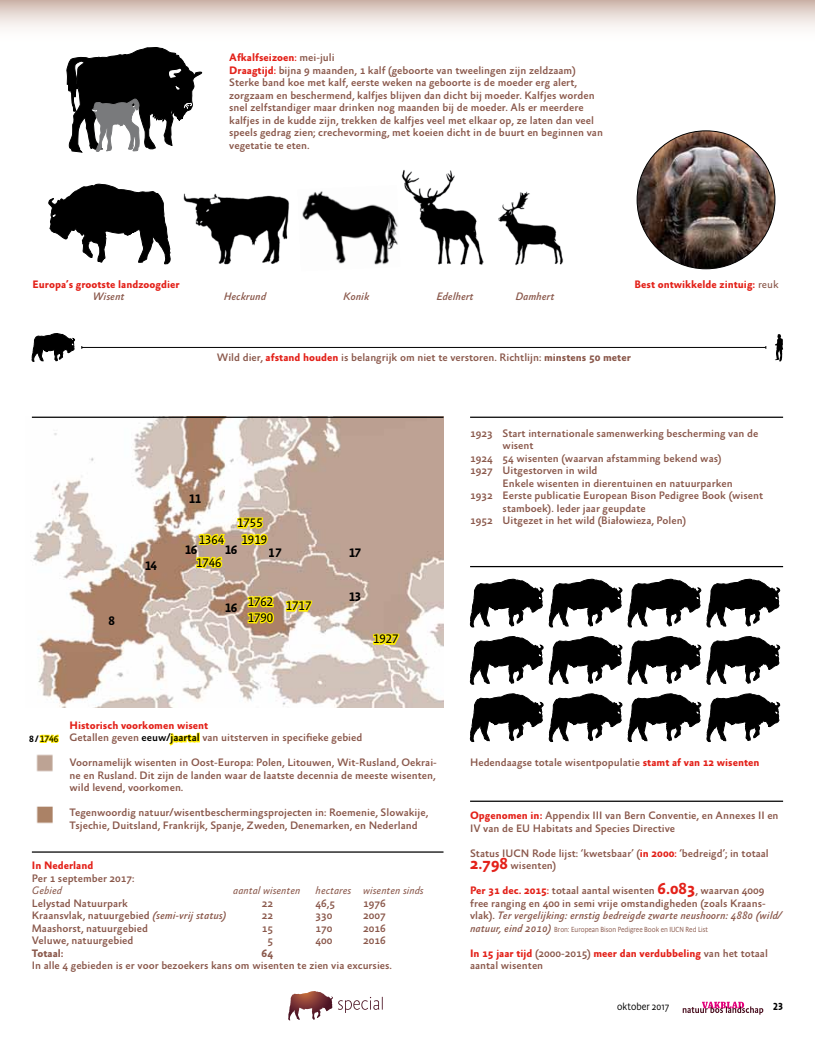
<style>
.page{position:relative;width:815px;height:1046px;background:#fff}
.page>*{position:absolute;margin:0;border:0;box-sizing:border-box;transform-origin:0 0}
.t1{font:12.5px/23px "Absara Sans TF";color:#000}
.t2{font:700 12.5px "Absara Sans TF";color:#000}
.t3{font:500 11px/12.5px "Absara Sans";color:#8a584b}
.t4{font:700 11px "Absara Sans";color:#e32119}
.t5{font:italic 11px "Absara Sans";color:#8a584b}
.t6{font:italic 500 11px "Absara Sans";color:#8a584b}
.t7{font:700 11px "Absara Sans";color:#8a584b}
.t8{font:300 10.38px "Absara Sans Head";color:#000}
.t9{font:500 10.38px "Absara Sans TF Head";color:#000}
.t10{font:9.25px "Absara Sans TF";color:#000}
.t11{font:300 7.5px "Absara Sans Head";color:#8a584b}
.s1{font-weight:700;color:#e32119}
.s2{color:#e32119}
.s3{font-weight:400;color:#8a584b}
.s4{font-weight:700}
.s5{color:#000}
.s6{font-style:italic}
.s7{font-weight:700;font-size:16.25px;color:#e32119}
.s8{font-family:"Absara Sans";font-weight:500;font-style:italic;font-size:11px}
</style>
<div class="page">
<img style="left:401px;top:170px;width:83px;height:95px">
<img style="left:302px;top:191px;width:96px;height:74px">
<svg style="left:0;top:0;width:815px;height:28px;background:#e5d8d2"></svg>
<svg style="left:66px;top:47px;width:137px;height:106px"></svg>
<svg style="left:48px;top:183px;width:123px;height:82px"></svg>
<img style="left:183px;top:193px;width:106px;height:72px">
<svg style="left:775px;top:334px;width:8px;height:27px"></svg>
<svg style="left:32px;top:333px;width:43px;height:28px"></svg>
<hr style="left:82px;top:347px;width:684px;height:1px;background:#000">
<img style="left:637px;top:131px;width:138px;height:138px;border-radius:69px">
<img style="left:31px;top:416px;width:412px;height:291px">
<svg style="left:197px;top:532px;width:30px;height:16px"></svg>
<svg style="left:195px;top:555px;width:29px;height:16px"></svg>
<svg style="left:284px;top:599px;width:30px;height:14px"></svg>
<svg style="left:246px;top:594px;width:29px;height:31px"></svg>
<svg style="left:371px;top:630px;width:30px;height:16px"></svg>
<svg style="left:236px;top:516px;width:33px;height:30px"></svg>
<svg style="left:470px;top:578px;width:310px;height:49px"></svg>
<svg style="left:470px;top:636px;width:310px;height:49px"></svg>
<svg style="left:470px;top:693px;width:310px;height:49px"></svg>
<hr style="left:32px;top:851px;width:412px;height:1px;background:#000">
<hr style="left:470px;top:566px;width:313px;height:1px;background:#000">
<hr style="left:470px;top:416px;width:313px;height:2px;background:#000">
<hr style="left:32px;top:416px;width:412px;height:2px;background:#000">
<hr style="left:470px;top:800px;width:313px;height:1px;background:#000">
<img style="left:498px;top:191px;width:65px;height:74px">
<img style="left:36px;top:754px;width:17px;height:18px">
<svg style="left:169px;top:732px;width:31px;height:14px"></svg>
<svg style="left:39px;top:734px;width:20px;height:9px"></svg>
<img style="left:36px;top:806px;width:17px;height:18px">
<svg style="left:288px;top:991px;width:25px;height:29px"></svg>
<svg style="left:338px;top:996px;width:45px;height:16px"></svg>
<svg style="left:683px;top:1001px;width:80px;height:13px"></svg>
<p class="t3" style="left:229px;top:52px;width:375px"><span class="s1">Afkalfseizoen</span><span class="s2">:</span> mei-juli<br><span class="s1">Draagtijd</span><span class="s2">:</span> bijna 9 maanden, 1 kalf (geboorte van tweelingen zijn zeldzaam)<br>Sterke band koe met kalf, eerste weken na geboorte is de moeder erg alert, zorgzaam en beschermend, kalfjes blijven dan dicht bij moeder. Kalfjes worden snel zelfstandiger maar drinken nog maanden bij de moeder. Als er meerdere kalfjes in de kudde zijn, trekken de kalfjes veel met elkaar op, ze laten dan veel speels gedrag zien; crechevorming, met koeien dicht in de buurt en beginnen van vegetatie te eten.</p>
<p class="t4" style="left:32px;top:278px;width:149px">Europa’s grootste landzoogdier</p>
<p class="t6" style="left:93px;top:291px;width:33px">Wisent</p>
<p class="t6" style="left:224px;top:291px;width:44px">Heckrund</p>
<p class="t6" style="left:343px;top:291px;width:27px">Konik</p>
<p class="t6" style="left:436px;top:291px;width:39px">Edelhert</p>
<p class="t6" style="left:515px;top:291px;width:41px">Damhert</p>
<p class="t4" style="left:634px;top:278px;width:146px">Best ontwikkelde zintuig: <span class="s3">reuk</span></p>
<p class="t2" style="left:108px;top:614px;width:8px">8</p>
<p class="t2" style="left:144px;top:559px;width:14px">14</p>
<p class="t3" style="left:217px;top:352px;width:416px">Wild dier, <span class="s1">afstand houden</span> is belangrijk om niet te verstoren. Richtlijn: <span class="s4">minstens 50 meter</span></p>
<p class="t2" style="left:188px;top:492px;width:14px">11</p>
<p class="t1" style="left:237px;top:515px;width:31px;line-height:16.5px;text-align:center">1755<br>1919</p>
<p class="t1" style="left:196px;top:528px;width:30px">1364<br>1746</p>
<p class="t2" style="left:184px;top:543px;width:14px">16</p>
<p class="t2" style="left:224px;top:543px;width:14px">16</p>
<p class="t2" style="left:269px;top:546px;width:14px">17</p>
<p class="t2" style="left:348px;top:546px;width:15px">17</p>
<p class="t2" style="left:224px;top:601px;width:14px">16</p>
<p class="t1" style="left:248px;top:594px;width:27px;line-height:16px">1762<br>1790</p>
<p class="t1" style="left:286px;top:595px;width:27px">1717</p>
<p class="t2" style="left:348px;top:590px;width:15px">13</p>
<p class="t1" style="left:373px;top:628px;width:27px">1927</p>
<p class="t3" style="left:470px;top:427px;width:290px">1923 Start internationale samenwerking bescherming van de</p>
<p class="t3" style="left:503px;top:439px;width:33px">wisent</p>
<p class="t3" style="left:470px;top:452px;width:253px">1924 54 wisenten (waarvan afstamming bekend was)</p>
<p class="t3" style="left:470px;top:464px;width:129px">1927 Uitgestorven in wild</p>
<p class="t3" style="left:503px;top:477px;width:232px">Enkele wisenten in dierentuinen en natuurparken</p>
<p class="t3" style="left:470px;top:489px;width:295px">1932 Eerste publicatie European Bison Pedigree Book (wisent</p>
<p class="t3" style="left:503px;top:502px;width:145px">stamboek). Ieder jaar geupdate</p>
<p class="t3" style="left:470px;top:514px;width:218px">1952 Uitgezet in het wild (Białowieza, Polen)</p>
<p class="t10" style="left:29px;top:734px;width:31px"><span class="s4">8/</span>1746</p>
<p class="t3" style="left:70px;top:719px;width:294px"><span class="s1">Historisch voorkomen wisent<br></span>Getallen geven <span class="s5">eeuw/jaartal</span> van uitsterven in specifieke gebied</p>
<p class="t3" style="left:70px;top:757px;width:369px;text-align:justify">Voornamelijk wisenten in Oost-Europa: Polen, Litouwen, Wit-Rusland, Oekrai&shy;ne en Rusland. Dit zijn de landen waar de laatste decennia de meeste wisenten, wild levend, voorkomen.</p>
<p class="t3" style="left:70px;top:807px;width:360px">Tegenwoordig natuur/wisentbeschermingsprojecten in: Roemenie, Slowakije,<br>Tsjechie, Duitsland, Frankrijk, Spanje, Zweden, Denemarken, en Nederland</p>
<p class="t4" style="left:32px;top:859px;width:63px">In Nederland</p>
<p class="t3" style="left:32px;top:872px;width:104px">Per 1 september 2017:</p>
<p class="t5" style="left:32px;top:884px;width:32px">Gebied</p>
<p class="t5" style="left:233px;top:884px;width:69px">aantal wisenten</p>
<p class="t5" style="left:316px;top:884px;width:110px">hectares wisenten sinds</p>
<p class="t3" style="left:32px;top:897px;width:98px">Lelystad Natuurpark</p>
<p class="t3" style="left:262px;top:897px;width:13px">22</p>
<p class="t3" style="left:316px;top:897px;width:21px">46,5</p>
<p class="t3" style="left:363px;top:897px;width:24px">1976</p>
<p class="t3" style="left:32px;top:909px;width:196px">Kraansvlak, natuurgebied <span class="s6">(semi-vrij status)</span></p>
<p class="t3" style="left:262px;top:909px;width:13px">22</p>
<p class="t3" style="left:316px;top:909px;width:18px">330</p>
<p class="t3" style="left:363px;top:909px;width:24px">2007</p>
<p class="t3" style="left:32px;top:922px;width:118px">Maashorst, natuurgebied</p>
<p class="t3" style="left:262px;top:922px;width:13px">15</p>
<p class="t3" style="left:316px;top:922px;width:18px">170</p>
<p class="t3" style="left:363px;top:922px;width:24px">2016</p>
<p class="t3" style="left:32px;top:934px;width:103px">Veluwe, natuurgebied</p>
<p class="t3" style="left:267px;top:934px;width:7px">5</p>
<p class="t3" style="left:316px;top:934px;width:18px">400</p>
<p class="t3" style="left:363px;top:934px;width:24px">2016</p>
<p class="t7" style="left:32px;top:947px;width:33px">Totaal:</p>
<p class="t7" style="left:262px;top:947px;width:13px">64</p>
<p class="t3" style="left:32px;top:959px;width:362px">In alle 4 gebieden is er voor bezoekers kans om wisenten te zien via excursies.</p>
<p class="t3" style="left:470px;top:757px;width:291px">Hedendaagse totale wisentpopulatie <span class="s1">stamt af van 12 wisenten</span></p>
<p class="t3" style="left:470px;top:809px;width:310px"><span class="s1">Opgenomen in:</span> Appendix III van Bern Conventie, en Annexes II en<br>IV van de EU Habitats and Species Directive</p>
<p class="t3" style="left:470px;top:847px;width:300px">Status IUCN Rode lijst: ‘kwetsbaar’ (<span class="s1">in 2000</span><span class="s2">:</span> ‘bedreigd’; in totaal<br><span class="s7">2.798</span> wisenten)</p>
<p class="t3" style="left:470px;top:884px;width:313px"><span class="s1">Per 31 dec. 2015</span><span class="s2">:</span> totaal aantal wisenten <span class="s7">6.083</span>, waarvan 4009 free ranging en 400 in semi vrije omstandigheden (zoals Kraans&shy;vlak). <span class="s6">Ter vergelijking: ernstig bedreigde zwarte neushoorn: 4880 (wild/</span></p>
<p class="t11" style="left:470px;top:924px;width:240px"><span class="s8">natuur, eind 2010)</span> Bron: European Bison Pedigree Book en IUCN Red List</p>
<p class="t3" style="left:470px;top:947px;width:299px"><span class="s1">In 15 jaar tijd</span> (2000-2015) <span class="s1">meer dan verdubbeling</span> van het totaal aantal wisenten</p>
<p class="t8" style="left:617px;top:999px;width:53px">oktober 2017</p>
<p class="t9" style="left:773px;top:999px;width:11px">23</p>
</div>
